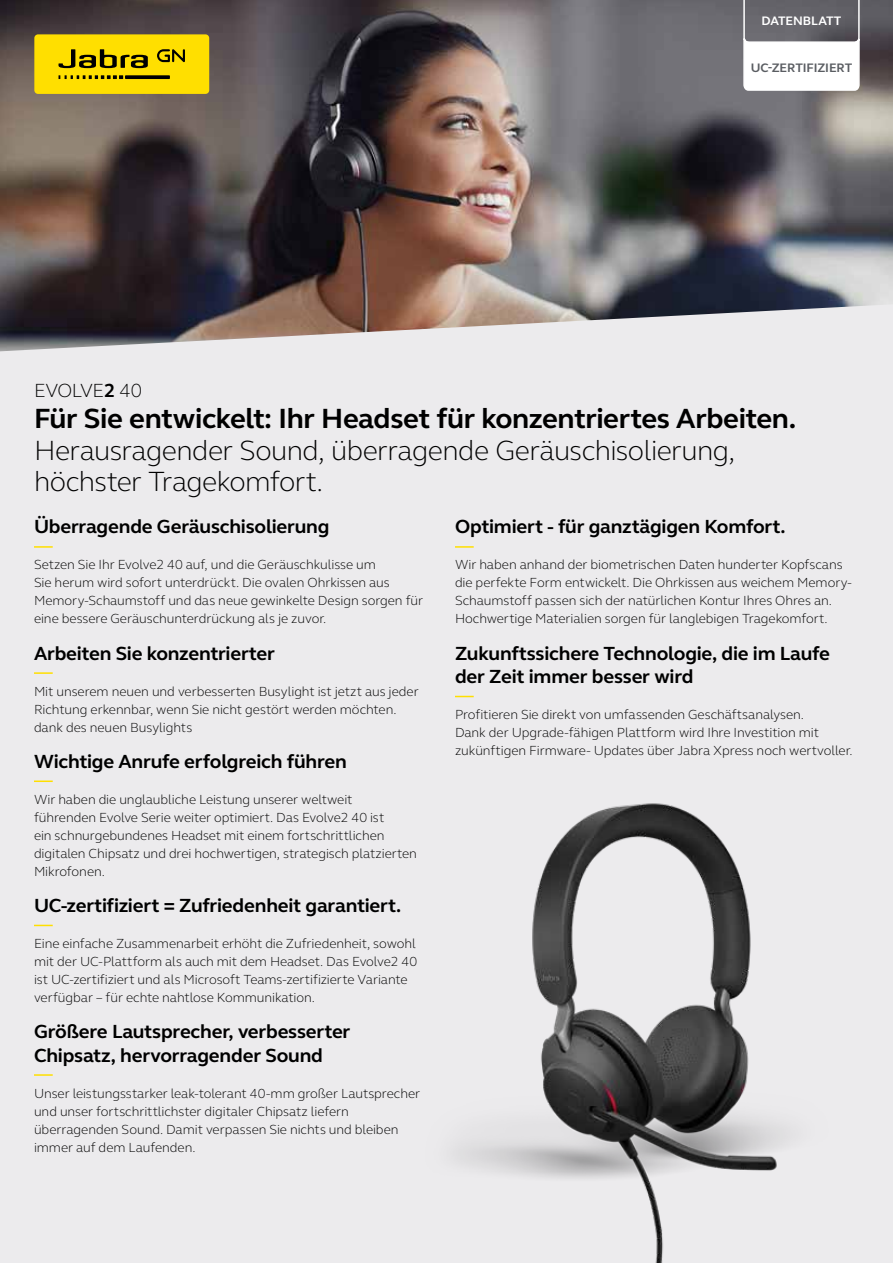
<style>
.page{position:relative;width:893px;height:1263px;background:#ecebed}
.page>*{position:absolute;margin:0;border:0;box-sizing:border-box;transform-origin:0 0}
.t1{font:300 28.5px/31.5px "GN Elliot";letter-spacing:-.02em;color:#000}
.t2{font:700 28.5px "GN Elliot";letter-spacing:-.015em;color:#000}
.t3{font:700 19.5px/23.4px "GN Elliot";letter-spacing:-.01em;color:#000}
.t4{font:300 19.5px "GN Elliot";letter-spacing:-.02em;color:#000}
.t5{font:300 13.5px/18px "GN Elliot";letter-spacing:-.005em;color:#000}
.t6{font:700 12.6px "GN Elliot";letter-spacing:-.005em;color:#5a5d62}
.t7{font:700 12.6px "GN Elliot";color:#fff}
.s1{font-weight:700}
</style>
<div class="page">
<img style="left:0;top:0;width:893px;height:351px">
<div style="left:34px;top:34px;width:175px;height:60px;background:#ffdf00;border-radius:4px"></div>
<svg style="left:59px;top:49px;width:89px;height:19px"></svg>
<svg style="left:59px;top:75px;width:64px;height:4px"></svg>
<svg style="left:125px;top:75px;width:45px;height:4px"></svg>
<svg style="left:157px;top:49px;width:28px;height:13px"></svg>
<svg style="left:34px;top:546px;width:19px;height:2px"></svg>
<svg style="left:34px;top:672px;width:19px;height:2px"></svg>
<svg style="left:34px;top:780px;width:19px;height:2px"></svg>
<svg style="left:34px;top:925px;width:19px;height:1px"></svg>
<svg style="left:34px;top:1074px;width:19px;height:2px"></svg>
<svg style="left:455px;top:546px;width:19px;height:2px"></svg>
<svg style="left:455px;top:696px;width:19px;height:1px"></svg>
<img style="left:456px;top:803px;width:332px;height:460px">
<svg style="left:743px;top:0;width:117px;height:92px"></svg>
<p class="t7" style="left:762px;top:13px;width:81px">DATENBLATT</p>
<p class="t6" style="left:751px;top:59px;width:103px">UC-ZERTIFIZIERT</p>
<h2 class="t4" style="left:34px;top:377px;width:109px">EVOLVE<span class="s1">2</span> 40</h2>
<h1 class="t2" style="left:34px;top:400px;width:764px">Für Sie entwickelt: Ihr Headset für konzentriertes Arbeiten.</h1>
<h1 class="t1" style="left:34px;top:434px;width:703px">Herausragender Sound, überragende Geräuschisolierung, höchster Tragekomfort.</h1>
<h2 class="t3" style="left:34px;top:515px;width:297px">Überragende Geräuschisolierung</h2>
<p class="t5" style="left:34px;top:555px;width:391px">Setzen Sie Ihr Evolve2 40 auf, und die Geräuschkulisse um<br>Sie herum wird sofort unterdrückt. Die ovalen Ohrkissen aus Memory-Schaumstoff und das neue gewinkelte Design sorgen für eine bessere Geräuschunterdrückung als je zuvor.</p>
<h2 class="t3" style="left:34px;top:641px;width:242px">Arbeiten Sie konzentrierter</h2>
<p class="t5" style="left:34px;top:682px;width:386px">Mit unserem neuen und verbesserten Busylight ist jetzt aus jeder<br>Richtung erkennbar, wenn Sie nicht gestört werden möchten. dank des neuen Busylights</p>
<h2 class="t3" style="left:34px;top:749px;width:314px">Wichtige Anrufe erfolgreich führen</h2>
<p class="t5" style="left:34px;top:790px;width:384px">Wir haben die unglaubliche Leistung unserer weltweit führenden Evolve Serie weiter optimiert. Das Evolve2 40 ist<br>ein schnurgebundenes Headset mit einem fortschrittlichen digitalen Chipsatz und drei hochwertigen, strategisch platzierten Mikrofonen.</p>
<h2 class="t3" style="left:34px;top:893px;width:369px">UC-zertifiziert = Zufriedenheit garantiert.</h2>
<p class="t5" style="left:34px;top:934px;width:385px">Eine einfache Zusammenarbeit erhöht die Zufriedenheit, sowohl mit der UC-Plattform als auch mit dem Headset. Das Evolve2 40 ist UC-zertifiziert und als Microsoft Teams-zertifizierte Variante verfügbar – für echte nahtlose Kommunikation.</p>
<h2 class="t3" style="left:34px;top:1019px;width:318px">Größere Lautsprecher, verbesserter<br>Chipsatz, hervorragender Sound</h2>
<p class="t5" style="left:34px;top:1083px;width:388px">Unser leistungsstarker leak-tolerant 40-mm großer Lautsprecher und unser fortschrittlichster digitaler Chipsatz liefern überragenden Sound. Damit verpassen Sie nichts und bleiben immer auf dem Laufenden.</p>
<h2 class="t3" style="left:455px;top:515px;width:332px">Optimiert - für ganztägigen Komfort.</h2>
<p class="t5" style="left:455px;top:555px;width:398px">Wir haben anhand der biometrischen Daten hunderter Kopfscans die perfekte Form entwickelt. Die Ohrkissen aus weichem Memory-Schaumstoff passen sich der natürlichen Kontur Ihres Ohres an.<br>Hochwertige Materialien sorgen für langlebigen Tragekomfort.</p>
<h2 class="t3" style="left:455px;top:641px;width:376px">Zukunftssichere Technologie, die im Laufe der Zeit immer besser wird</h2>
<p class="t5" style="left:455px;top:705px;width:399px">Profitieren Sie direkt von umfassenden Geschäftsanalysen.<br>Dank der Upgrade-fähigen Plattform wird Ihre Investition mit zukünftigen Firmware- Updates über Jabra Xpress noch wertvoller.</p>
</div>
